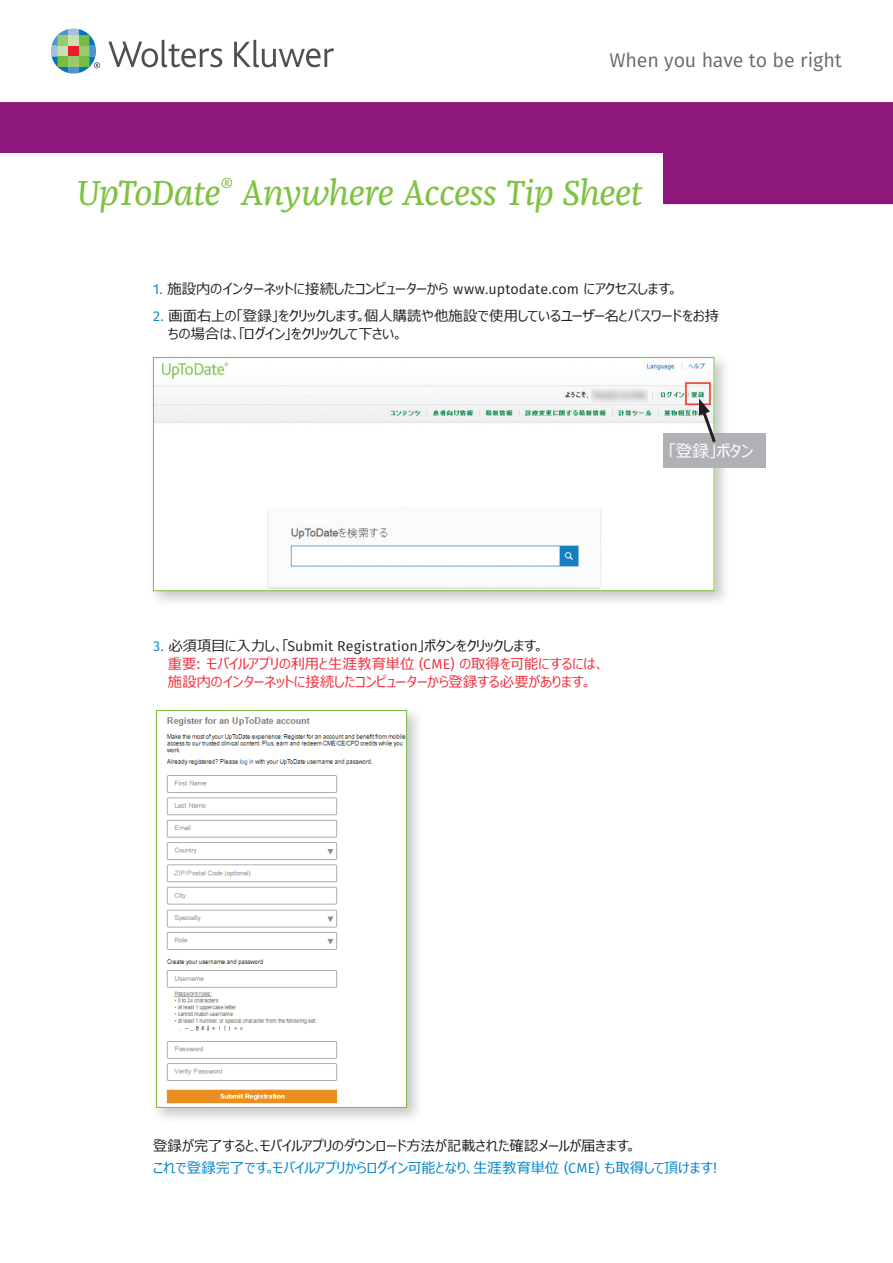
<style>
.page{position:relative;width:893px;height:1263px;background:#fff}
.page>*{position:absolute;margin:0;border:0;box-sizing:border-box;transform-origin:0 0}
.t1{font:italic 36px "Franziska Pro";letter-spacing:-.02em;color:#7fc241}
.t2{font:19.65px "Fira Sans";letter-spacing:-.005em;color:#69696c}
.t3{font:16.5px "Meiryo UI";color:#fff}
.t4{font:14.25px/18px "Meiryo UI";color:#231f20}
.t5{font:14.25px/18px "Meiryo UI";color:#ee2c3b}
.t6{font:14.25px/22.2px "Meiryo UI";color:#0084ca}
.s1{font-family:"Fira Sans";color:#0084ca}
.s2{font-family:"Fira Sans"}
.s3{color:#231f20}
.s4{font-family:"Fira Sans";color:#231f20}
</style>
<div class="page">
<div style="left:148px;top:352px;width:583px;height:256px;background:#231f20;opacity:.25"></div>
<img style="left:155px;top:359px;width:557px;height:230px">
<div style="left:153px;top:357px;width:561px;height:234px;border:1px solid #76bd42"></div>
<div style="left:151px;top:705px;width:272px;height:419px;background:#231f20;opacity:.25"></div>
<img style="left:158px;top:712px;width:247px;height:394px">
<div style="left:156px;top:710px;width:251px;height:398px;border:1px solid #76bd42"></div>
<div style="left:663px;top:434px;width:102px;height:34px;background:#b0b1b5"></div>
<svg style="left:699px;top:398px;width:19px;height:45px"></svg>
<div style="left:0;top:102px;width:893px;height:102px;background:#8e177c"></div>
<div style="left:0;top:153px;width:663px;height:102px;background:#fff"></div>
<svg style="left:108px;top:40px;width:114px;height:27px"></svg>
<svg style="left:234px;top:40px;width:100px;height:27px"></svg>
<svg style="left:51px;top:28px;width:49px;height:46px"></svg>
<h2 class="t2" style="left:609px;top:45px;width:234px">When you have to be right</h2>
<h1 class="t1" style="left:77px;top:170px;width:568px">UpToDate<sup>®</sup> Anywhere Access Tip Sheet</h1>
<p class="t4" style="left:153px;top:281px;width:527px"><span class="s1">1.</span> 施設内のインターネットに接続したコンピューターから <span class="s2">www.uptodate.com</span> にアクセスします。</p>
<p class="t4" style="left:168px;top:307px;width:553px;text-indent:-15px"><span class="s1">2.</span> 画面右上の「登録」をクリックします。個人購読や他施設で使用しているユーザー名とパスワードをお持ちの場合は、「ログイン」をクリックして下さい。</p>
<p class="t3" style="left:668px;top:440px;width:87px">「登録」ボタン</p>
<p class="t5" style="left:168px;top:638px;width:438px;text-indent:-15px"><span class="s1">3.</span> <span class="s3">必須項目に入力し、「</span><span class="s4">Submit Registration</span><span class="s3">」ボタンをクリックします。<br></span>重要: モバイルアプリの利用と生涯教育単位 <span class="s2">(CME)</span> の取得を可能にするには、施設内のインターネットに接続したコンピューターから登録する必要があります。</p>
<p class="t6" style="left:153px;top:1135px;width:566px"><span class="s3">登録が完了すると、モバイルアプリのダウンロード方法が記載された確認メールが届きます。<br></span>これで登録完了です。モバイルアプリからログイン可能となり、生涯教育単位 <span class="s2">(CME)</span> も取得して頂けます!</p>
</div>
